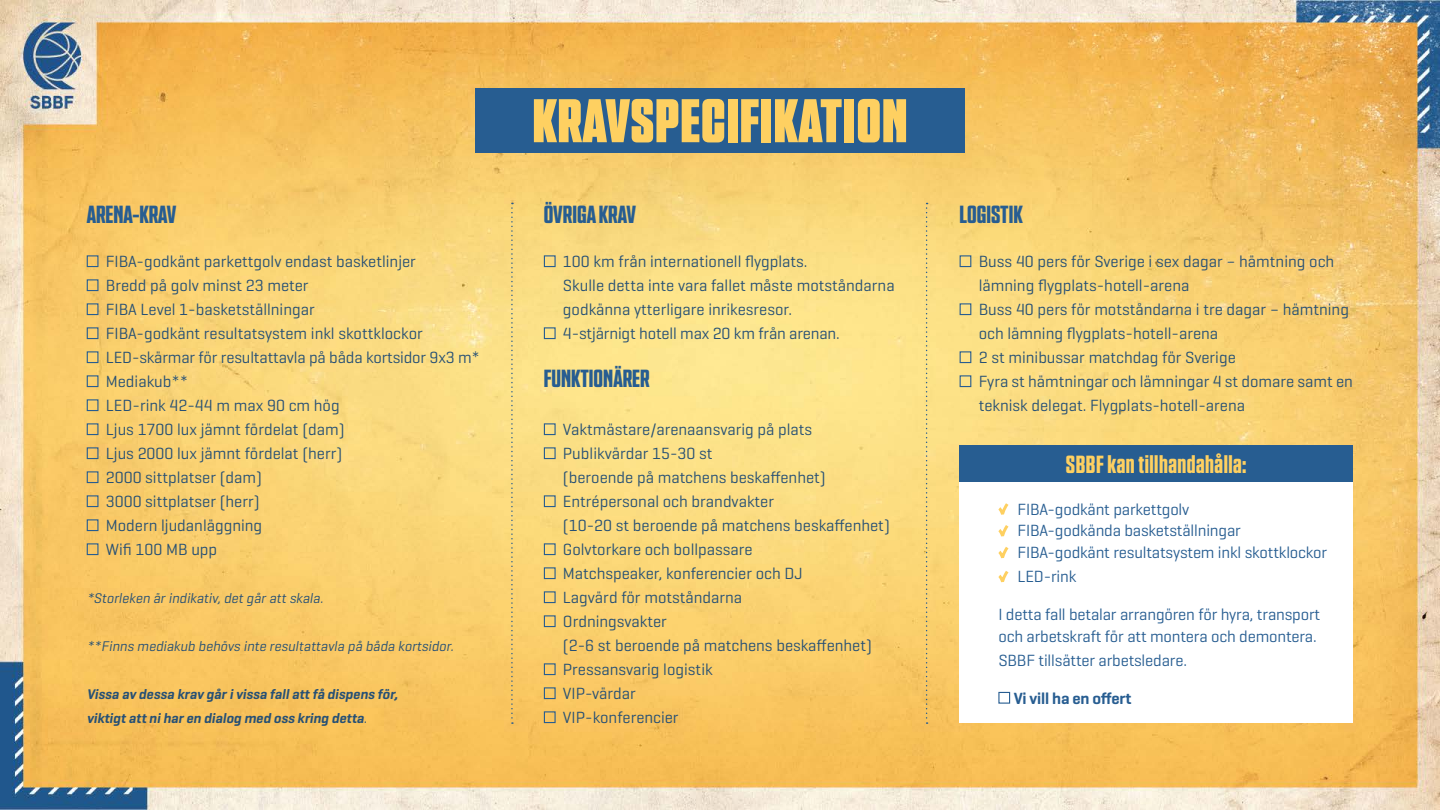
<style>
.page{position:relative;width:1440px;height:810px;background:#fff}
.page>*{position:absolute;margin:0;border:0;box-sizing:border-box;transform-origin:0 0}
.t1{font:61.5px "NTF Grand Black";letter-spacing:.02em;color:#fed061}
.t2{font:24.75px "NTF Grand Bold";color:#275d91}
.t3{font:24.75px "NTF Grand Bold";letter-spacing:.02em;color:#fed061}
.t4{font:16.5px "Geogrotesque";color:#265075}
.t5{font:16.5px "Geogrotesque";letter-spacing:-.01em;color:#275d91}
.t6{font:600 16.5px "Geogrotesque";letter-spacing:-.01em;color:#275d91}
.t7{font:italic 14.25px "Geogrotesque";color:#265075}
.t8{font:italic 600 14.25px "Geogrotesque";color:#265075}
.s1{font-weight:400}
</style>
<div class="page">
<img style="left:0;top:0;width:1440px;height:810px">
<div style="left:87px;top:255px;width:11px;height:12px;border:1px solid #275d91"></div>
<div style="left:87px;top:279px;width:11px;height:12px;border:1px solid #275d91"></div>
<div style="left:87px;top:303px;width:11px;height:12px;border:1px solid #275d91"></div>
<div style="left:87px;top:327px;width:11px;height:12px;border:1px solid #275d91"></div>
<div style="left:87px;top:351px;width:11px;height:12px;border:1px solid #275d91"></div>
<div style="left:87px;top:375px;width:11px;height:12px;border:1px solid #275d91"></div>
<div style="left:87px;top:399px;width:11px;height:12px;border:1px solid #275d91"></div>
<div style="left:87px;top:423px;width:11px;height:12px;border:1px solid #275d91"></div>
<div style="left:87px;top:447px;width:11px;height:12px;border:1px solid #275d91"></div>
<div style="left:87px;top:471px;width:11px;height:12px;border:1px solid #275d91"></div>
<div style="left:87px;top:495px;width:11px;height:12px;border:1px solid #275d91"></div>
<div style="left:87px;top:519px;width:11px;height:12px;border:1px solid #275d91"></div>
<div style="left:87px;top:543px;width:11px;height:12px;border:1px solid #275d91"></div>
<div style="left:544px;top:255px;width:12px;height:12px;border:1px solid #275d91"></div>
<div style="left:544px;top:327px;width:12px;height:12px;border:1px solid #275d91"></div>
<div style="left:544px;top:423px;width:12px;height:12px;border:1px solid #275d91"></div>
<div style="left:544px;top:447px;width:12px;height:12px;border:1px solid #275d91"></div>
<div style="left:544px;top:495px;width:12px;height:12px;border:1px solid #275d91"></div>
<div style="left:544px;top:543px;width:12px;height:12px;border:1px solid #275d91"></div>
<div style="left:544px;top:567px;width:12px;height:12px;border:1px solid #275d91"></div>
<div style="left:544px;top:591px;width:12px;height:12px;border:1px solid #275d91"></div>
<div style="left:544px;top:615px;width:12px;height:12px;border:1px solid #275d91"></div>
<div style="left:544px;top:663px;width:12px;height:12px;border:1px solid #275d91"></div>
<div style="left:544px;top:687px;width:12px;height:12px;border:1px solid #275d91"></div>
<div style="left:544px;top:711px;width:12px;height:12px;border:1px solid #275d91"></div>
<div style="left:960px;top:255px;width:11px;height:12px;border:1px solid #275d91"></div>
<div style="left:960px;top:303px;width:11px;height:12px;border:1px solid #275d91"></div>
<div style="left:960px;top:351px;width:11px;height:12px;border:1px solid #275d91"></div>
<div style="left:960px;top:375px;width:11px;height:12px;border:1px solid #275d91"></div>
<div style="left:960px;top:476px;width:393px;height:247px;background:#fff"></div>
<div style="left:960px;top:446px;width:393px;height:36px;background:#275d91"></div>
<svg style="left:998px;top:503px;width:11px;height:80px"></svg>
<div style="left:998px;top:692px;width:12px;height:12px;border:1px solid #275d91"></div>
<svg style="left:511px;top:203px;width:2px;height:521px"></svg>
<svg style="left:926px;top:203px;width:2px;height:521px"></svg>
<div style="left:475px;top:88px;width:490px;height:65px;background:#275d91"></div>
<p class="t2" style="left:87px;top:200px;width:91px">ARENA-KRAV</p>
<p class="t4" style="left:106px;top:251px;width:312px">FIBA-godkänt parkettgolv endast basketlinjer</p>
<p class="t4" style="left:106px;top:275px;width:204px">Bredd på golv minst 23 meter</p>
<p class="t4" style="left:106px;top:299px;width:210px">FIBA Level 1-basketställningar</p>
<p class="t4" style="left:106px;top:323px;width:319px">FIBA-godkänt resultatsystem inkl skottklockor</p>
<p class="t4" style="left:106px;top:347px;width:376px">LED-skärmar för resultattavla på båda kortsidor 9x3 m*</p>
<p class="t4" style="left:106px;top:371px;width:84px">Mediakub**</p>
<p class="t4" style="left:106px;top:395px;width:235px">LED-rink 42-44 m max 90 cm hög</p>
<p class="t4" style="left:106px;top:419px;width:240px">Ljus 1700 lux jämnt fördelat (dam)</p>
<p class="t4" style="left:106px;top:443px;width:238px">Ljus 2000 lux jämnt fördelat (herr)</p>
<p class="t4" style="left:106px;top:467px;width:158px">2000 sittplatser (dam)</p>
<p class="t4" style="left:106px;top:491px;width:155px">3000 sittplatser (herr)</p>
<p class="t4" style="left:106px;top:515px;width:158px">Modern ljudanläggning</p>
<p class="t4" style="left:106px;top:539px;width:113px">Wifi 100 MB upp</p>
<p class="t7" style="left:87px;top:589px;width:241px">*Storleken ärindikativ,detgårattskala.</p>
<p class="t7" style="left:87px;top:637px;width:371px">**Finns mediakub behövs inte resultattavla på båda kortsidor.</p>
<p class="t8" style="left:87px;top:685px;width:316px">Vissa av dessa krav går ivissa fallatt få dispens för,</p>
<p class="t8" style="left:87px;top:709px;width:285px">viktigt att nihar en dialog med oss kring detta<span class="s1">.</span></p>
<p class="t1" style="left:533px;top:85px;width:376px">KRAVSPECIFIKATION</p>
<p class="t2" style="left:544px;top:200px;width:94px">ÖVRIGA KRAV</p>
<p class="t4" style="left:563px;top:251px;width:246px">100 km från internationell flygplats.</p>
<p class="t4" style="left:563px;top:275px;width:333px">Skulle detta inte vara fallet måste motståndarna</p>
<p class="t4" style="left:563px;top:299px;width:231px">godkänna ytterligare inrikesresor.</p>
<p class="t4" style="left:563px;top:323px;width:278px">4-stjärnigt hotell max 20 km från arenan.</p>
<p class="t2" style="left:544px;top:364px;width:107px">FUNKTIONÄRER</p>
<p class="t4" style="left:563px;top:419px;width:251px">Vaktmästare/arenaansvarig på plats</p>
<p class="t4" style="left:563px;top:443px;width:151px">Publikvärdar 15-30 st</p>
<p class="t4" style="left:563px;top:467px;width:264px">(beroende på matchens beskaffenhet)</p>
<p class="t4" style="left:563px;top:491px;width:213px">Entrépersonal och brandvakter</p>
<p class="t4" style="left:563px;top:515px;width:328px">(10-20 st beroende på matchens beskaffenhet)</p>
<p class="t4" style="left:563px;top:539px;width:191px">Golvtorkare och bollpassare</p>
<p class="t4" style="left:563px;top:563px;width:241px">Matchspeaker, konferencier och DJ</p>
<p class="t4" style="left:563px;top:587px;width:181px">Lagvärd för motståndarna</p>
<p class="t4" style="left:563px;top:611px;width:106px">Ordningsvakter</p>
<p class="t4" style="left:563px;top:635px;width:311px">(2-6 st beroende på matchens beskaffenhet)</p>
<p class="t4" style="left:563px;top:659px;width:151px">Pressansvarig logistik</p>
<p class="t4" style="left:563px;top:683px;width:74px">VIP-värdar</p>
<p class="t4" style="left:563px;top:707px;width:117px">VIP-konferencier</p>
<p class="t2" style="left:960px;top:200px;width:65px">LOGISTIK</p>
<p class="t4" style="left:979px;top:251px;width:357px">Buss 40 pers för Sverige i sex dagar – hämtning och</p>
<p class="t4" style="left:979px;top:275px;width:212px">lämning flygplats-hotell-arena</p>
<p class="t4" style="left:979px;top:299px;width:372px">Buss 40 pers för motståndarna i tre dagar – hämtning</p>
<p class="t4" style="left:979px;top:323px;width:241px">och lämning flygplats-hotell-arena</p>
<p class="t4" style="left:979px;top:347px;width:259px">2 st minibussar matchdag för Sverige</p>
<p class="t4" style="left:979px;top:371px;width:376px">Fyra st hämtningar och lämningar 4 st domare samt en</p>
<p class="t4" style="left:979px;top:395px;width:268px">teknisk delegat. Flygplats-hotell-arena</p>
<p class="t3" style="left:1066px;top:450px;width:182px">SBBF kan tillhandahålla:</p>
<p class="t5" style="left:1018px;top:499px;width:173px">FIBA-godkänt parkettgolv</p>
<p class="t5" style="left:1018px;top:521px;width:225px">FIBA-godkända basketställningar</p>
<p class="t5" style="left:1018px;top:542px;width:311px">FIBA-godkänt resultatsystem inkl skottklockor</p>
<p class="t5" style="left:1018px;top:566px;width:60px">LED-rink</p>
<p class="t5" style="left:998px;top:605px;width:323px">I detta fall betalar arrangören för hyra, transport</p>
<p class="t5" style="left:998px;top:626px;width:320px">och arbetskraft för att montera och demontera.</p>
<p class="t5" style="left:998px;top:650px;width:190px">SBBF tillsätter arbetsledare.</p>
<p class="t6" style="left:1014px;top:688px;width:119px">Vi vill ha en offert</p>
</div>
